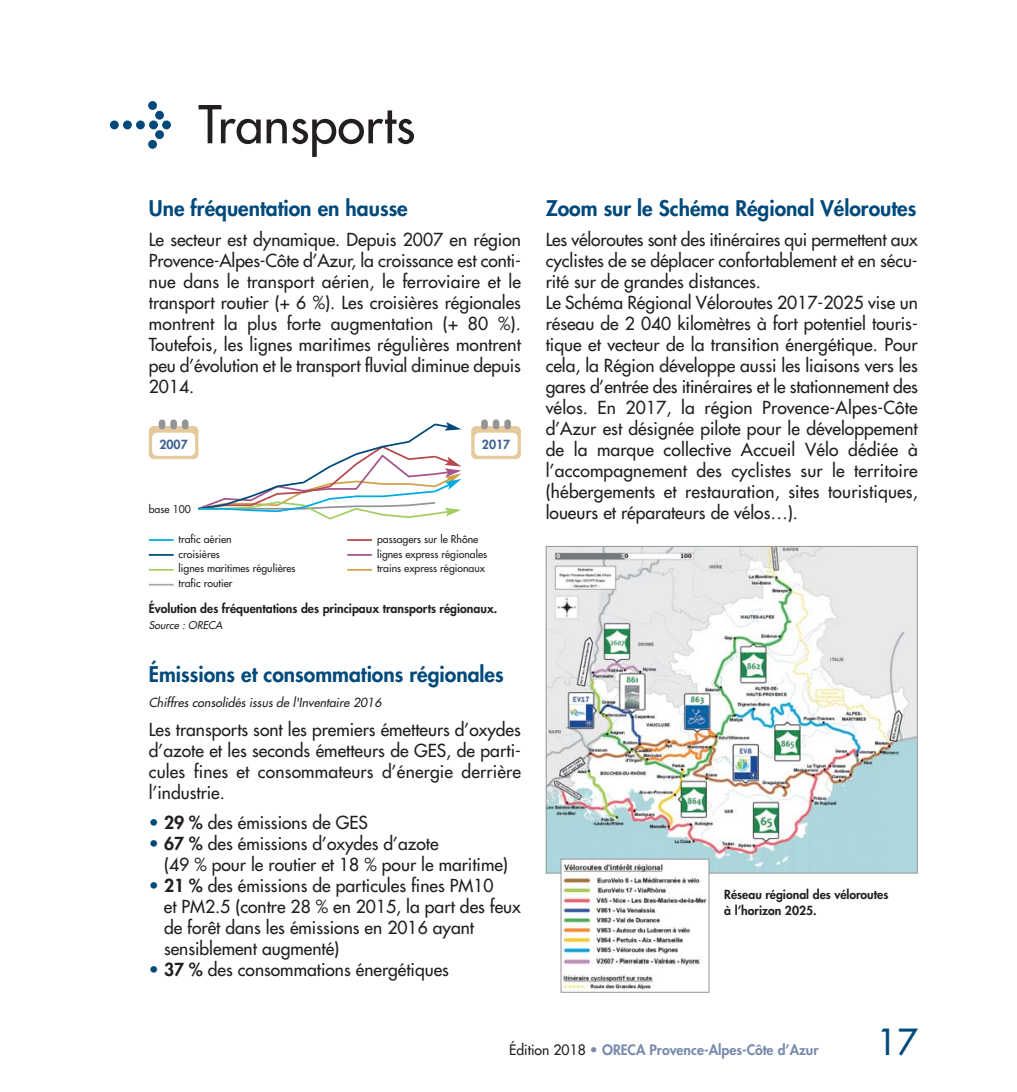
<style>
.page{position:relative;width:1017px;height:1092px;background:#fff}
.page>*{position:absolute;margin:0;border:0;box-sizing:border-box;transform-origin:0 0}
.t1{font:50.75px "Futura";color:#231f20}
.t2{font:35px "Futura";color:#004a7b}
.t3{font:800 21px "Futura";color:#004a7b}
.t4{font:17.5px/21px "Futura";color:#231f20}
.t5{font:800 14px "Futura";color:#798bad}
.t6{font:800 12.25px/15.8px "Futura";color:#231f20}
.t7{font:italic 12.25px "Futura";color:#231f20}
.t8{font:800 12.25px "Futura";color:#3b608d}
.t9{font:10.5px/14.9px "Futura";color:#231f20}
.t10{font:italic 10.5px "Futura";color:#231f20}
.s1{font-family:"Meta Plus";font-weight:700;font-size:52.5px;color:#004a7b}
.s2{color:#004a7b}
.s3{font-weight:800}
.s4{font-weight:400;color:#231f20}
</style>
<div class="page">
<div style="left:149px;top:426px;width:49px;height:33px;background:#e4ca9a;border-radius:5px"></div>
<div style="left:152px;top:432px;width:43px;height:24px;background:#fff;border-radius:5px"></div>
<div style="left:159px;top:419px;width:6px;height:10px;background:#939598;border-radius:3px"></div>
<div style="left:170px;top:419px;width:7px;height:10px;background:#939598;border-radius:3px"></div>
<div style="left:182px;top:419px;width:7px;height:10px;background:#939598;border-radius:3px"></div>
<div style="left:471px;top:426px;width:50px;height:33px;background:#e4ca9a;border-radius:5px"></div>
<div style="left:475px;top:432px;width:43px;height:24px;background:#fff;border-radius:5px"></div>
<div style="left:481px;top:419px;width:7px;height:10px;background:#939598;border-radius:3px"></div>
<div style="left:493px;top:419px;width:6px;height:10px;background:#939598;border-radius:3px"></div>
<div style="left:504px;top:419px;width:7px;height:10px;background:#939598;border-radius:3px"></div>
<hr style="left:149px;top:539px;width:25px;height:2px;background:#00abe3">
<svg style="left:149px;top:554px;width:25px;height:1px"></svg>
<svg style="left:149px;top:569px;width:25px;height:1px"></svg>
<hr style="left:149px;top:583px;width:25px;height:2px;background:#a7a9ac">
<hr style="left:347px;top:539px;width:25px;height:2px;background:#b6494c">
<svg style="left:347px;top:554px;width:25px;height:1px"></svg>
<svg style="left:347px;top:569px;width:25px;height:1px"></svg>
<img style="left:548px;top:548px;width:368px;height:323px">
<div style="left:546px;top:546px;width:372px;height:327px;border:1px solid #939598"></div>
<img style="left:563px;top:860px;width:144px;height:130px">
<div style="left:561px;top:858px;width:148px;height:134px;border:1px solid #939598"></div>
<svg style="left:196px;top:422px;width:265px;height:98px"></svg>
<h1 class="t1" style="left:108px;top:99px;width:309px"><span class="s1">&gt;</span> Transports</h1>
<p class="t3" style="left:149px;top:198px;width:260px">Une fréquentation en hausse</p>
<p class="t4" style="left:149px;top:230px;width:374px;text-align:justify">Le secteur est dynamique. Depuis 2007 en région Provence-Alpes-Côte d’Azur, la croissance est conti&shy;nue dans le transport aérien, le ferroviaire et le transport routier (+ 6 %). Les croisières régionales montrent la plus forte augmentation (+ 80 %).<br>Toutefois, les lignes maritimes régulières montrent peu d’évolution et le transport fluvial diminue depuis 2014.</p>
<p class="t8" style="left:159px;top:438px;width:30px">2007</p>
<p class="t8" style="left:482px;top:438px;width:30px">2017</p>
<p class="t9" style="left:149px;top:502px;width:44px">base 100</p>
<p class="t9" style="left:179px;top:532px;width:119px">trafic aérien<br>croisières<br>lignes maritimes régulières trafic routier</p>
<p class="t9" style="left:377px;top:532px;width:112px">passagers sur le Rhône lignes express régionales trains express régionaux</p>
<p class="t6" style="left:149px;top:602px;width:350px">Évolution des fréquentations des principaux transports régionaux.</p>
<p class="t10" style="left:149px;top:620px;width:75px">Source : ORECA</p>
<p class="t3" style="left:149px;top:664px;width:356px">Émissions et consommations régionales</p>
<p class="t7" style="left:149px;top:696px;width:236px">Chiffres consolidés issus de l'Inventaire 2016</p>
<p class="t4" style="left:149px;top:720px;width:374px;text-align:justify">Les transports sont les premiers émetteurs d’oxydes d’azote et les seconds émetteurs de GES, de parti&shy;cules fines et consommateurs d’énergie derrière l’industrie.</p>
<p class="t4" style="left:149px;top:813px;width:221px"><span class="s2">•</span> <span class="s3">29 %</span> des émissions de GES</p>
<p class="t4" style="left:164px;top:834px;width:346px;text-indent:-15px"><span class="s2">•</span> <span class="s3">67 %</span> des émissions d’oxydes d’azote<br>(49 % pour le routier et 18 % pour le maritime)</p>
<p class="t4" style="left:164px;top:876px;width:358px;text-indent:-15px"><span class="s2">•</span> <span class="s3">21 %</span> des émissions de particules fines PM10<br>et PM2.5 (contre 28 % en 2015, la part des feux de forêt dans les émissions en 2016 ayant sensiblement augmenté)</p>
<p class="t4" style="left:149px;top:960px;width:302px"><span class="s2">•</span> <span class="s3">37 %</span> des consommations énergétiques</p>
<p class="t3" style="left:546px;top:198px;width:372px">Zoom sur le Schéma Régional Véloroutes</p>
<p class="t4" style="left:546px;top:230px;width:374px">Les véloroutes sont des itinéraires qui permettent aux cyclistes de se déplacer confortablement et en sécu&shy;rité sur de grandes distances.<br>Le Schéma Régional Véloroutes 2017-2025 vise un réseau de 2 040 kilomètres à fort potentiel touris&shy;tique et vecteur de la transition énergétique. Pour cela, la Région développe aussi les liaisons vers les gares d’entrée des itinéraires et le stationnement des vélos. En 2017, la région Provence-Alpes-Côte d’Azur est désignée pilote pour le développement de la marque collective Accueil Vélo dédiée à l’accompagnement des cyclistes sur le territoire (hébergements et restauration, sites touristiques, loueurs et réparateurs de vélos…).</p>
<p class="t6" style="left:724px;top:887px;width:166px">Réseau régional des véloroutes à l’horizon 2025.</p>
<p class="t5" style="left:509px;top:1042px;width:311px"><span class="s4">Édition 2018</span> • ORECA Provence-Alpes-Côte d’Azur</p>
<h2 class="t2" style="left:877px;top:1024px;width:42px">17</h2>
</div>
